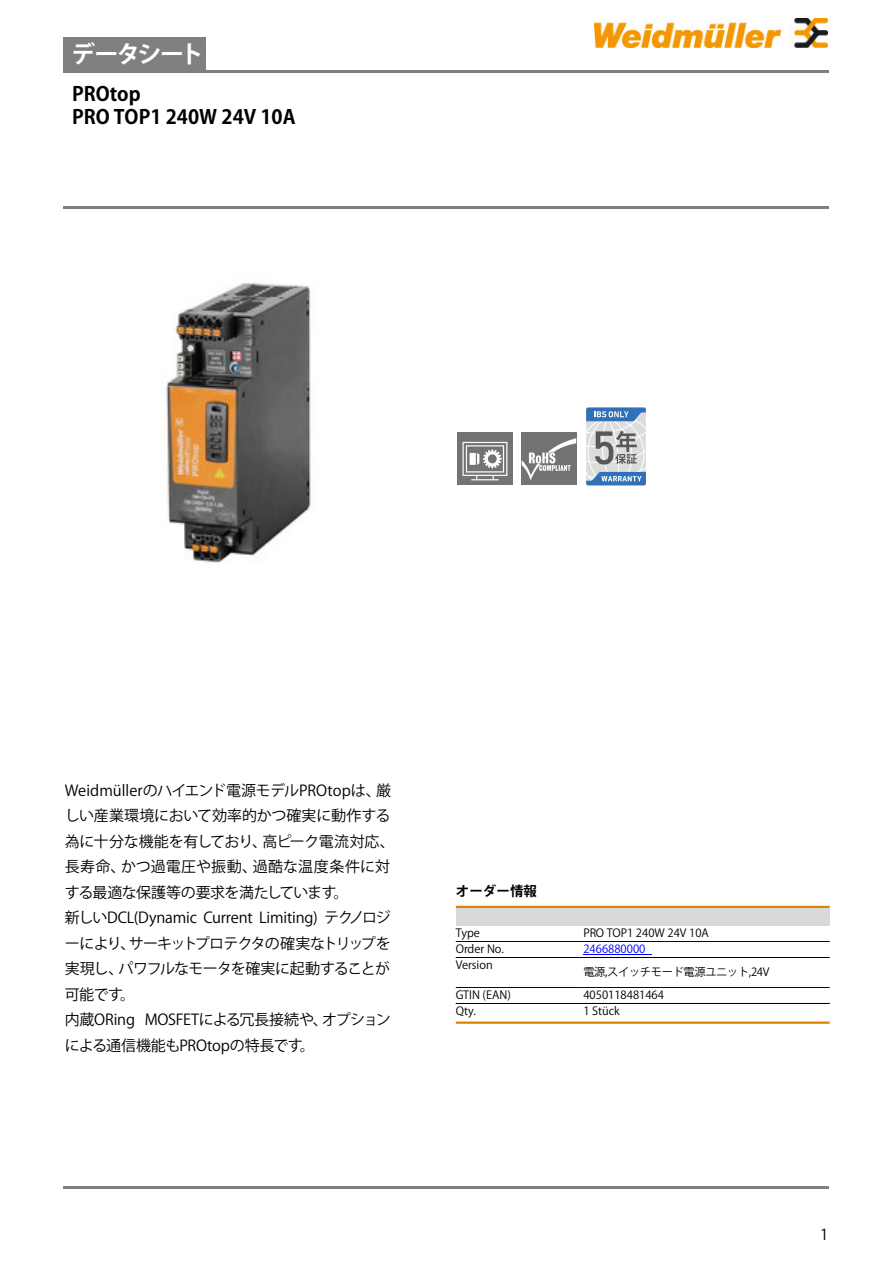
<style>
.page{position:relative;width:893px;height:1263px;background:#fff}
.page>*{position:absolute;margin:0;border:0;box-sizing:border-box;transform-origin:0 0}
.t1{font:700 24px "Koz Go Pr 6 N";letter-spacing:-.085em;color:#fff}
.t2{font:700 19.5px/22.5px "Koz Go Pr 6 N";color:#000}
.t3{font:15px/25.5px "Koz Go Pr 6 N";letter-spacing:-.02em;color:#000}
.t4{font:700 13.5px "Koz Go Pr 6 N";letter-spacing:.005em;color:#000}
.t5{font:11.25px "Koz Go Pr 6 N";color:#000}
.t6{font:11.25px "Koz Go Pr 6 N";letter-spacing:-.03em;color:#000}
.t7{font:11.25px "Koz Go Pr 6 N";color:#00f}
</style>
<div class="page">
<hr style="left:64px;top:70px;width:765px;height:2px;background:#808080">
<img style="left:594px;top:18px;width:233px;height:30px">
<hr style="left:64px;top:1186px;width:765px;height:3px;background:#808080">
<img style="left:164px;top:283px;width:147px;height:280px">
<img style="left:458px;top:433px;width:55px;height:52px">
<img style="left:521px;top:433px;width:56px;height:52px">
<hr style="left:456px;top:906px;width:374px;height:2px;background:#e18200">
<div style="left:456px;top:908px;width:374px;height:17px;background:#d9d9d9"></div>
<hr style="left:456px;top:941px;width:127px;height:1px;background:#000">
<hr style="left:583px;top:941px;width:247px;height:1px;background:#000">
<hr style="left:583px;top:954px;width:69px;height:1px;background:#00f">
<hr style="left:456px;top:957px;width:127px;height:1px;background:#000">
<hr style="left:583px;top:957px;width:247px;height:1px;background:#000">
<hr style="left:456px;top:987px;width:127px;height:1px;background:#000">
<hr style="left:583px;top:987px;width:247px;height:1px;background:#000">
<hr style="left:456px;top:1003px;width:127px;height:1px;background:#000">
<hr style="left:583px;top:1003px;width:247px;height:1px;background:#000">
<hr style="left:456px;top:1021px;width:374px;height:3px;background:#e18200">
<hr style="left:64px;top:206px;width:765px;height:2px;background:#808080">
<div style="left:64px;top:38px;width:142px;height:32px;background:#808080"></div>
<svg style="left:586px;top:407px;width:60px;height:78px;background:#a1b2c4"></svg>
<h1 class="t1" style="left:71px;top:40px;width:134px">データシート</h1>
<h2 class="t2" style="left:72px;top:83px;width:225px">PROtop<br>PRO TOP1 240W 24V 10A</h2>
<p class="t3" style="left:65px;top:778px;width:332px">Weidmüllerのハイエンド電源モデルPROtopは、厳しい産業環境において効率的かつ確実に動作する為に十分な機能を有しており、高ピーク電流対応、長寿命、かつ過電圧や振動、過酷な温度条件に対する最適な保護等の要求を満たしています。<br>新しいDCL(Dynamic Current Limiting) テクノロジーにより、サーキットプロテクタの確実なトリップを実現し、パワフルなモータを確実に起動することが可能です。<br>内蔵ORing MOSFETによる冗長接続や、オプションによる通信機能もPROtopの特長です。</p>
<p class="t4" style="left:456px;top:884px;width:83px">オーダー情報</p>
<p class="t5" style="left:456px;top:926px;width:26px">Type</p>
<p class="t5" style="left:583px;top:926px;width:127px">PRO TOP1 240W 24V 10A</p>
<p class="t5" style="left:456px;top:943px;width:50px">Order No.</p>
<p class="t7" style="left:583px;top:943px;width:63px">2466880000</p>
<p class="t5" style="left:456px;top:959px;width:38px">Version</p>
<p class="t5" style="left:456px;top:989px;width:57px">GTIN (EAN)</p>
<p class="t5" style="left:583px;top:989px;width:82px">4050118481464</p>
<p class="t5" style="left:456px;top:1005px;width:22px">Qty.</p>
<p class="t5" style="left:583px;top:1005px;width:38px">1 Stück</p>
<p class="t6" style="left:583px;top:965px;width:187px">電源,スイッチモード電源ユニット,24V</p>
<p class="t3" style="left:820px;top:1222px;width:10px">1</p>
</div>
